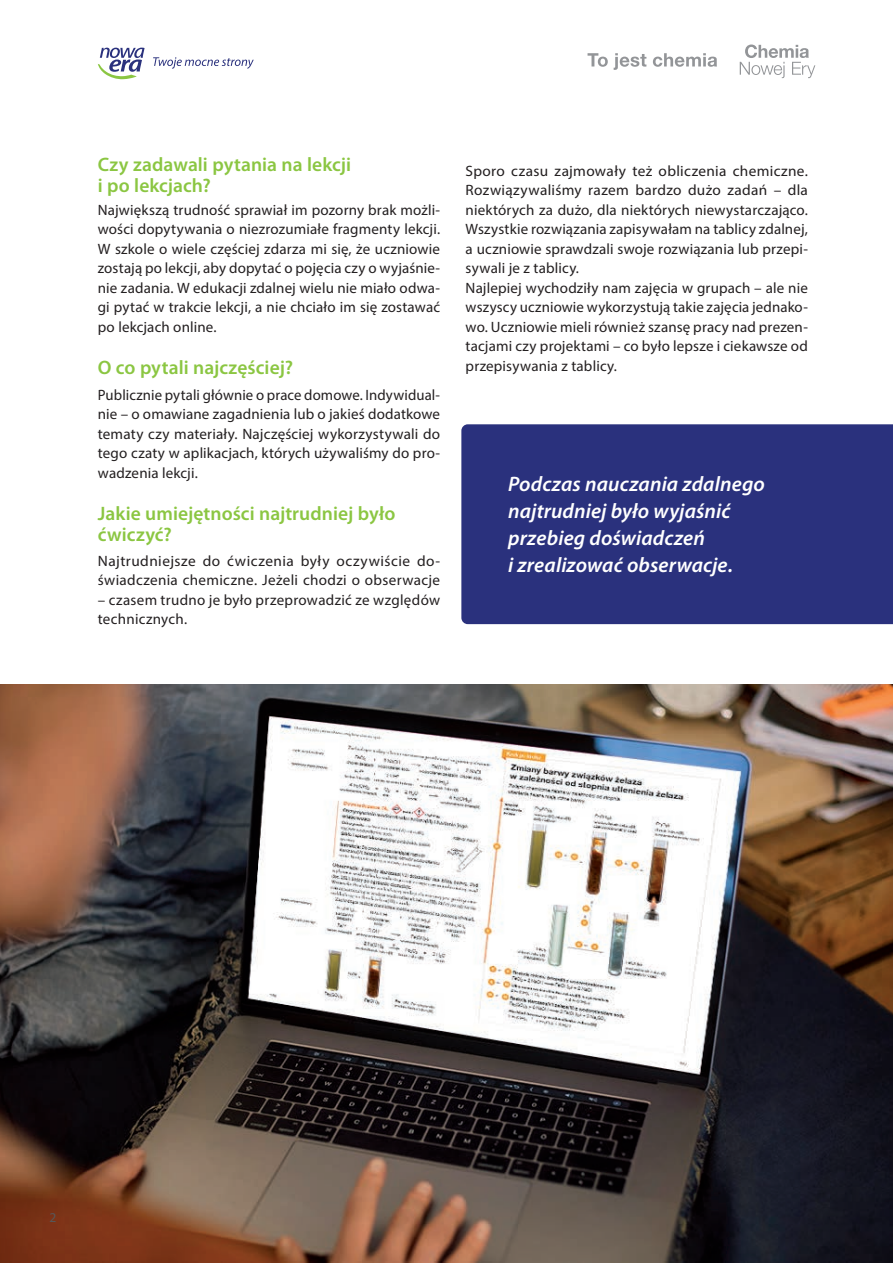
<style>
.page{position:relative;width:893px;height:1263px;background:#fff}
.page>*{position:absolute;margin:0;border:0;box-sizing:border-box;transform-origin:0 0}
.t1{font:italic 600 21px/27px "Myriad Pro";letter-spacing:.005em;color:#fff}
.t2{font:600 19.5px/21px "Myriad Pro";letter-spacing:.005em;color:#8bc642}
.t3{font:15px/19.5px "Myriad Pro";letter-spacing:.015em;color:#231f20}
.t4{font:13.5px "Myriad Pro";color:#57585a}
</style>
<div class="page">
<svg style="left:98px;top:48px;width:47px;height:32px"></svg>
<svg style="left:153px;top:57px;width:101px;height:12px"></svg>
<svg style="left:740px;top:45px;width:75px;height:33px"></svg>
<svg style="left:587px;top:53px;width:21px;height:14px"></svg>
<svg style="left:614px;top:53px;width:32px;height:17px"></svg>
<svg style="left:653px;top:53px;width:64px;height:14px"></svg>
<div style="left:461px;top:424px;width:432px;height:200px;background:#2a317d"></div>
<img style="left:0;top:685px;width:893px;height:578px">
<h2 class="t2" style="left:98px;top:154px;width:255px">Czy zadawali pytania na lekcji i po lekcjach?</h2>
<p class="t3" style="left:98px;top:199px;width:344px;text-align:justify">Największą trudność sprawiał im pozorny brak możli&shy;wości dopytywania o niezrozumiałe fragmenty lekcji.<br>W szkole o wiele częściej zdarza mi się, że uczniowie zostają po lekcji, aby dopytać o pojęcia czy o wyjaśnie&shy;nie zadania. W edukacji zdalnej wielu nie miało odwa&shy;gi pytać w trakcie lekcji, a nie chciało im się zostawać po lekcjach online.</p>
<h2 class="t2" style="left:98px;top:357px;width:197px">O co pytali najczęściej?</h2>
<p class="t3" style="left:98px;top:385px;width:344px;text-align:justify">Publicznie pytali głównie o prace domowe. Indywidual&shy;nie – o omawiane zagadnienia lub o jakieś dodatkowe tematy czy materiały. Najczęściej wykorzystywali do tego czaty w aplikacjach, których używaliśmy do pro&shy;wadzenia lekcji.</p>
<h2 class="t2" style="left:98px;top:503px;width:299px">Jakie umiejętności najtrudniej było ćwiczyć?</h2>
<p class="t3" style="left:98px;top:550px;width:344px">Najtrudniejsze do ćwiczenia były oczywiście do&shy;świadczenia chemiczne. Jeżeli chodzi o obserwacje</p>
<p class="t3" style="left:98px;top:589px;width:344px">– czasem trudno je było przeprowadzić ze względów technicznych.</p>
<p class="t3" style="left:466px;top:160px;width:344px">Sporo czasu zajmowały też obliczenia chemiczne.<br>Rozwiązywaliśmy razem bardzo dużo zadań – dla niektórych za dużo, dla niektórych niewystarczająco.<br>Wszystkie rozwiązania zapisywałam na tablicy zdalnej, a uczniowie sprawdzali swoje rozwiązania lub przepi&shy;sywali je z tablicy.<br>Najlepiej wychodziły nam zajęcia w grupach – ale nie wszyscy uczniowie wykorzystują takie zajęcia jednako&shy;wo. Uczniowie mieli również szansę pracy nad prezen&shy;tacjami czy projektami – co było lepsze i ciekawsze od przepisywania z tablicy.</p>
<h1 class="t1" style="left:508px;top:470px;width:258px">Podczas nauczania zdalnego najtrudniej było wyjaśnić przebieg doświadczeń<br>i zrealizować obserwacje.</h1>
<p class="t4" style="left:49px;top:1209px;width:8px">2</p>
</div>
